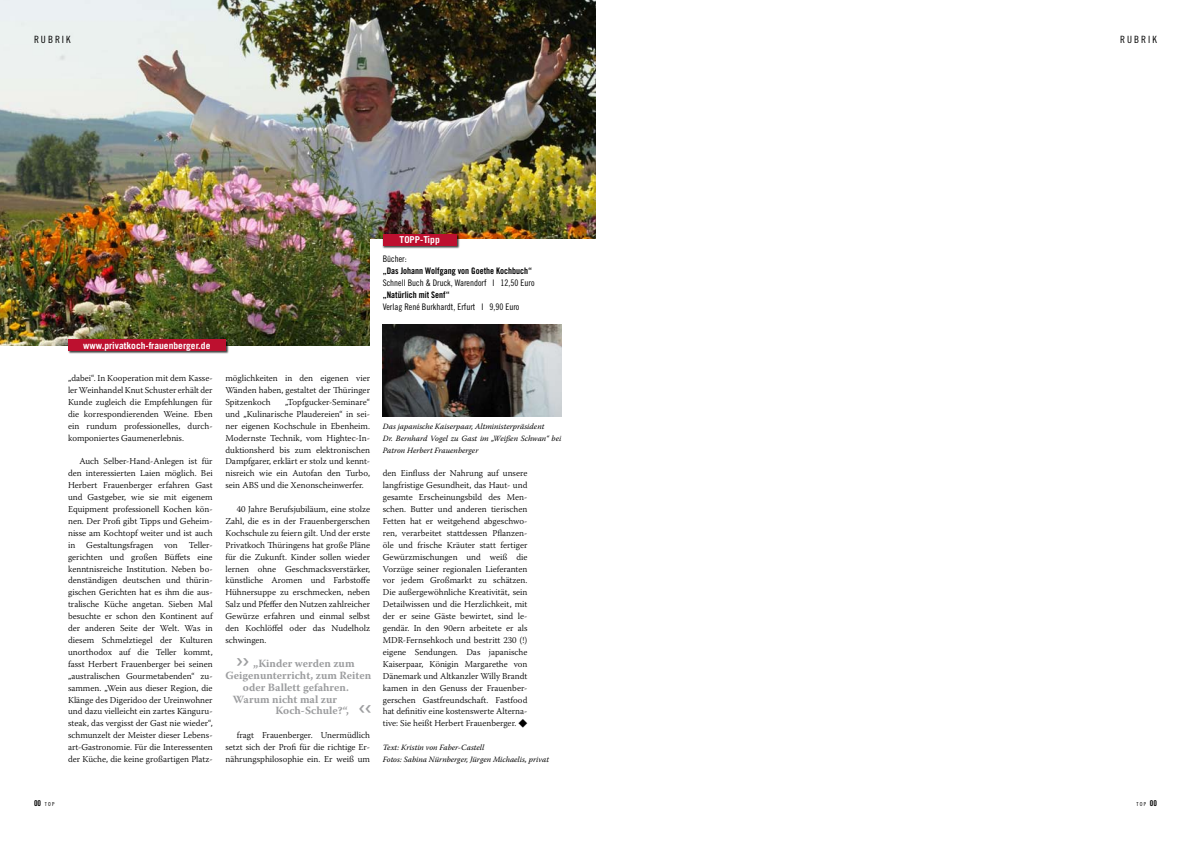
<style>
.page{position:relative;width:1191px;height:842px;background:#fff}
.page>*{position:absolute;margin:0;border:0;box-sizing:border-box;transform-origin:0 0}
.t1{font:700 11px "Warnock Pro";color:#9c9d9f}
.t2{font:10px "Trade Gothic LT Cond Eighteen";letter-spacing:.2em;color:#000}
.t3{font:700 9.5px "Trade Gothic LT";color:#fff}
.t4{font:300 9px/11.9px "Warnock Pro";color:#000;text-align:justify}
.t5{font:9px "Trade Gothic LT Cond Eighteen";color:#000}
.t6{font:9px "Trade Gothic LT Bold Cond Twenty";color:#000}
.t7{font:italic 8px/11.9px "Warnock Pro";color:#000}
.t8{font:5.5px "Trade Gothic LT Cond Eighteen";letter-spacing:.225em;color:#000}
.s1{font-family:"Trade Gothic LT Bold Cond Twenty";font-size:8px}
</style>
<div class="page">
<img style="left:0;top:0;width:595px;height:345px">
<div style="left:370px;top:240px;width:225px;height:114px;background:#fff"></div>
<div style="left:382px;top:233px;width:78px;height:16px;background:#000;opacity:.75"></div>
<div style="left:383px;top:234px;width:73px;height:11px;background:#bd102f"></div>
<img style="left:383px;top:324px;width:178px;height:93px">
<div style="left:67px;top:339px;width:162px;height:16px;background:#000;opacity:.75"></div>
<div style="left:68px;top:340px;width:157px;height:11px;background:#bd102f"></div>
<p class="t2" style="left:34px;top:34px;width:38px">RUBRIK</p>
<p class="t2" style="left:1120px;top:34px;width:38px">RUBRIK</p>
<p class="t3" style="left:399px;top:233px;width:42px">TOPP-Tipp</p>
<p class="t3" style="left:83px;top:339px;width:129px">www.privatkoch-frauenberger.de</p>
<p class="t4" style="left:68px;top:372px;width:146px">„dabei“. In Kooperation mit dem Kasse&shy;ler Weinhandel Knut Schuster erhält der Kunde zugleich die Empfehlungen für die korrespondierenden Weine. Eben ein rundum professionelles, durch&shy;komponiertes Gaumenerlebnis.</p>
<p class="t4" style="left:68px;top:455px;width:146px;text-indent:11px">Auch Selber-Hand-Anlegen ist für den interessierten Laien möglich. Bei Herbert Frauenberger erfahren Gast und Gastgeber, wie sie mit eigenem Equipment professionell Kochen kön&shy;nen. Der Profi gibt Tipps und Geheim&shy;nisse am Kochtopf weiter und ist auch in Gestaltungsfragen von Teller&shy;gerichten und großen Büffets eine kenntnisreiche Institution. Neben bo&shy;denständigen deutschen und thürin&shy;gischen Gerichten hat es ihm die aus&shy;tralische Küche angetan. Sieben Mal besuchte er schon den Kontinent auf der anderen Seite der Welt. Was in diesem Schmelztiegel der Kulturen unorthodox auf die Teller kommt, fasst Herbert Frauenberger bei seinen „australischen Gourmetabenden“ zu&shy;sammen. „Wein aus dieser Region, die Klänge des Digeridoo der Ureinwohner und dazu vielleicht ein zartes Känguru&shy;steak, das vergisst der Gast nie wieder“, schmunzelt der Meister dieser Lebens&shy;art-Gastronomie. Für die Interessenten der Küche, die keine großartigen Platz-</p>
<p class="t5" style="left:383px;top:254px;width:25px">Bücher:</p>
<p class="t6" style="left:383px;top:265px;width:151px">„Das Johann Wolfgang von Goethe Kochbuch“</p>
<p class="t5" style="left:383px;top:277px;width:153px">Schnell Buch &amp; Druck, Warendorf l 12,50 Euro</p>
<p class="t6" style="left:383px;top:289px;width:68px">„Natürlich mit Senf“</p>
<p class="t5" style="left:383px;top:301px;width:138px">Verlag René Burkhardt, Erfurt l 9,90 Euro</p>
<p class="t4" style="left:225px;top:372px;width:146px">möglichkeiten in den eigenen vier Wänden haben, gestaltet der Thüringer Spitzenkoch</p>
<p class="t4" style="left:225px;top:396px;width:146px;text-indent:60px">„Topfgucker-Seminare“ und „Kulinarische Plaudereien“ in sei&shy;ner eigenen Kochschule in Ebenheim.<br>Modernste Technik, vom Hightec-In&shy;duktionsherd bis zum elektronischen Dampfgarer, erklärt er stolz und kennt&shy;nisreich wie ein Autofan den Turbo, sein ABS und die Xenonscheinwerfer.</p>
<p class="t4" style="left:225px;top:503px;width:146px;text-indent:11px">40 Jahre Berufsjubiläum, eine stolze Zahl, die es in der Frauenbergerschen Kochschule zu feiern gilt. Und der erste Privatkoch Thüringens hat große Pläne für die Zukunft. Kinder sollen wieder lernen ohne Geschmacksverstärker, künstliche Aromen und Farbstoffe Hühnersuppe zu erschmecken, neben Salz und Pfeffer den Nutzen zahlreicher Gewürze erfahren und einmal selbst den Kochlöffel oder das Nudelholz schwingen.</p>
<p class="t1" style="left:253px;top:656px;width:103px">„Kinder werden zum</p>
<p class="t1" style="left:225px;top:668px;width:147px">Geigenunterricht, zum Reiten</p>
<p class="t1" style="left:243px;top:680px;width:107px">oder Ballett gefahren.</p>
<p class="t1" style="left:233px;top:692px;width:106px">Warum nicht mal zur</p>
<p class="t1" style="left:275px;top:704px;width:75px">Koch-Schule?“,</p>
<p class="t4" style="left:225px;top:729px;width:146px;text-indent:11px">fragt Frauenberger. Unermüdlich setzt sich der Profi für die richtige Er&shy;nährungsphilosophie ein. Er weiß um</p>
<p class="t7" style="left:383px;top:420px;width:180px">Das japanische Kaiserpaar, Altministerpräsident<br>Dr. Bernhard Vogel zu Gast im „Weißen Schwan“ bei<br>Patron Herbert Frauenberger</p>
<p class="t4" style="left:383px;top:467px;width:146px">den Einfluss der Nahrung auf unsere langfristige Gesundheit, das Haut- und gesamte Erscheinungsbild des Men&shy;schen. Butter und anderen tierischen Fetten hat er weitgehend abgeschwo&shy;ren, verarbeitet stattdessen Pflanzen&shy;öle und frische Kräuter statt fertiger Gewürzmischungen und weiß die Vorzüge seiner regionalen Lieferanten vor jedem Großmarkt zu schätzen.<br>Die außergewöhnliche Kreativität, sein Detailwissen und die Herzlichkeit, mit der er seine Gäste bewirtet, sind le&shy;gendär. In den 90ern arbeitete er als MDR-Fernsehkoch und bestritt 230 (!) eigene Sendungen. Das japanische Kaiserpaar, Königin Margarethe von Dänemark und Altkanzler Willy Brandt kamen in den Genuss der Frauenber&shy;gerschen Gastfreundschaft. Fastfood hat definitiv eine kostenswerte Alterna&shy;tive: Sie heißt Herbert Frauenberger. ◆</p>
<p class="t7" style="left:383px;top:741px;width:168px">Text: Kristin von Faber-Castell<br>Fotos: Sabina Nürnberger, Jürgen Michaelis, privat</p>
<p class="t8" style="left:34px;top:800px;width:22px"><span class="s1">00</span> TOP</p>
<p class="t8" style="left:1136px;top:800px;width:22px">TOP <span class="s1">00</span></p>
</div>
